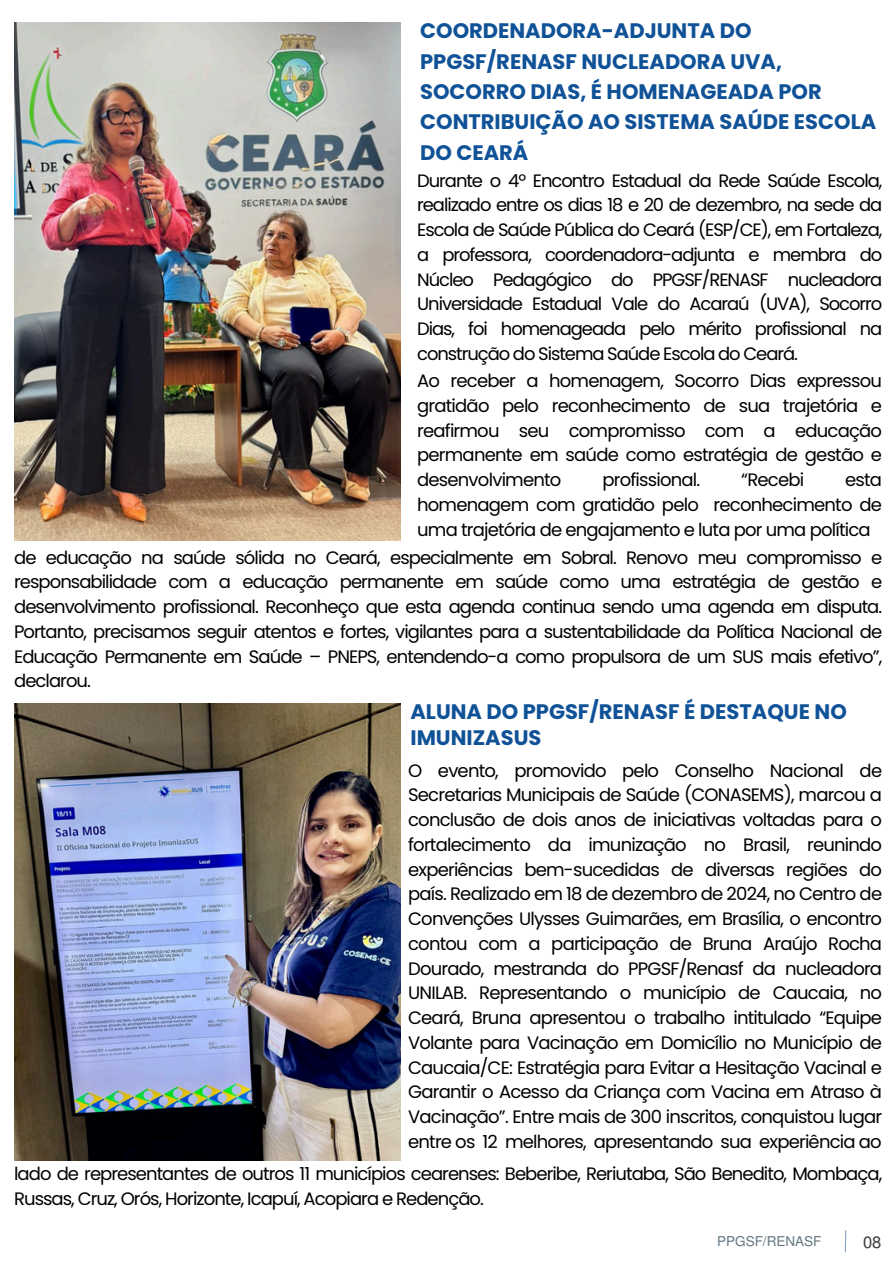
<style>
.page{position:relative;width:894px;height:1264px;background:#fff}
.page>*{position:absolute;margin:0;border:0;box-sizing:border-box;transform-origin:0 0}
.t1{font:700 21px/30.3px "Poppins";color:#105297}
.t2{font:18px/24.8px "Poppins";letter-spacing:-.055em;color:#000001;text-align:justify}
.t3{font:16.5px "Mukti";color:#3b3939}
.t4{font:13.5px "Mukti";color:#637680}
</style>
<div class="page">
<img style="left:14px;top:23px;width:386px;height:517px">
<img style="left:14px;top:703px;width:386px;height:457px">
<svg style="left:844px;top:1230px;width:2px;height:23px"></svg>
<h1 class="t1" style="left:420px;top:16px;width:457px">COORDENADORA-ADJUNTA DO<br>PPGSF/RENASF NUCLEADORA UVA,<br>SOCORRO DIAS, É HOMENAGEADA POR<br>CONTRIBUIÇÃO AO SISTEMA SAÚDE ESCOLA<br>DO CEARÁ</h1>
<p class="t2" style="left:417px;top:168px;width:466px">Durante o 4º Encontro Estadual da Rede Saúde Escola, realizado entre os dias 18 e 20 de dezembro, na sede da Escola de Saúde Pública do Ceará (ESP/CE), em Fortaleza, a professora, coordenadora-adjunta e membra do Núcleo Pedagógico do PPGSF/RENASF nucleadora Universidade Estadual Vale do Acaraú (UVA), Socorro Dias, foi homenageada pelo mérito profissional na construção do Sistema Saúde Escola do Ceará.</p>
<h2 class="t2" style="left:417px;top:368px;width:466px">Ao receber a homenagem, Socorro Dias expressou gratidão pelo reconhecimento de sua trajetória e reafirmou seu compromisso com a educação permanente em saúde como estratégia de gestão e desenvolvimento</h2>
<h2 class="t2" style="left:602px;top:467px;width:99px">profissional.</h2>
<h2 class="t2" style="left:741px;top:467px;width:64px">“Recebi</h2>
<h2 class="t2" style="left:417px;top:467px;width:466px;text-indent:428px">esta homenagem com gratidão pelo reconhecimento de uma trajetória de engajamento e luta por uma política</h2>
<h2 class="t2" style="left:14px;top:545px;width:869px">de educação na saúde sólida no Ceará, especialmente em Sobral. Renovo meu compromisso e responsabilidade com a educação permanente em saúde como uma estratégia de gestão e desenvolvimento profissional. Reconheço que esta agenda continua sendo uma agenda em disputa.<br>Portanto, precisamos seguir atentos e fortes, vigilantes para a sustentabilidade da Política Nacional de Educação Permanente em Saúde – PNEPS, entendendo-a como propulsora de um SUS mais efetivo”, declarou.</h2>
<h2 class="t1" style="left:410px;top:698px;width:438px;line-height:25.8px">ALUNA DO PPGSF/RENASF É DESTAQUE NO<br>IMUNIZASUS</h2>
<h1 class="t2" style="left:408px;top:757px;width:475px">O evento, promovido pelo Conselho Nacional de Secretarias Municipais de Saúde (CONASEMS), marcou a conclusão de dois anos de iniciativas voltadas para o fortalecimento da imunização no Brasil, reunindo experiências bem-sucedidas de diversas regiões do país. Realizado em 18 de dezembro de 2024, no Centro de Convenções Ulysses Guimarães, em Brasília, o encontro contou com a participação de Bruna Araújo Rocha Dourado, mestranda do PPGSF/Renasf da nucleadora UNILAB. Representando o município de Caucaia, no Ceará, Bruna apresentou o trabalho intitulado “Equipe Volante para Vacinação em Domicílio no Município de Caucaia/CE: Estratégia para Evitar a Hesitação Vacinal e Garantir o Acesso da Criança com Vacina em Atraso à Vacinação”. Entre mais de 300 inscritos, conquistou lugar entre os 12 melhores, apresentando sua experiência ao</h1>
<h2 class="t2" style="left:14px;top:1161px;width:869px">lado de representantes de outros 11 municípios cearenses: Beberibe, Reriutaba, São Benedito, Mombaça,<br>Russas, Cruz, Orós, Horizonte, Icapuí, Acopiara e Redenção.</h2>
<h2 class="t4" style="left:717px;top:1231px;width:106px">PPGSF/RENASF</h2>
<p class="t3" style="left:862px;top:1230px;width:20px">08</p>
</div>
